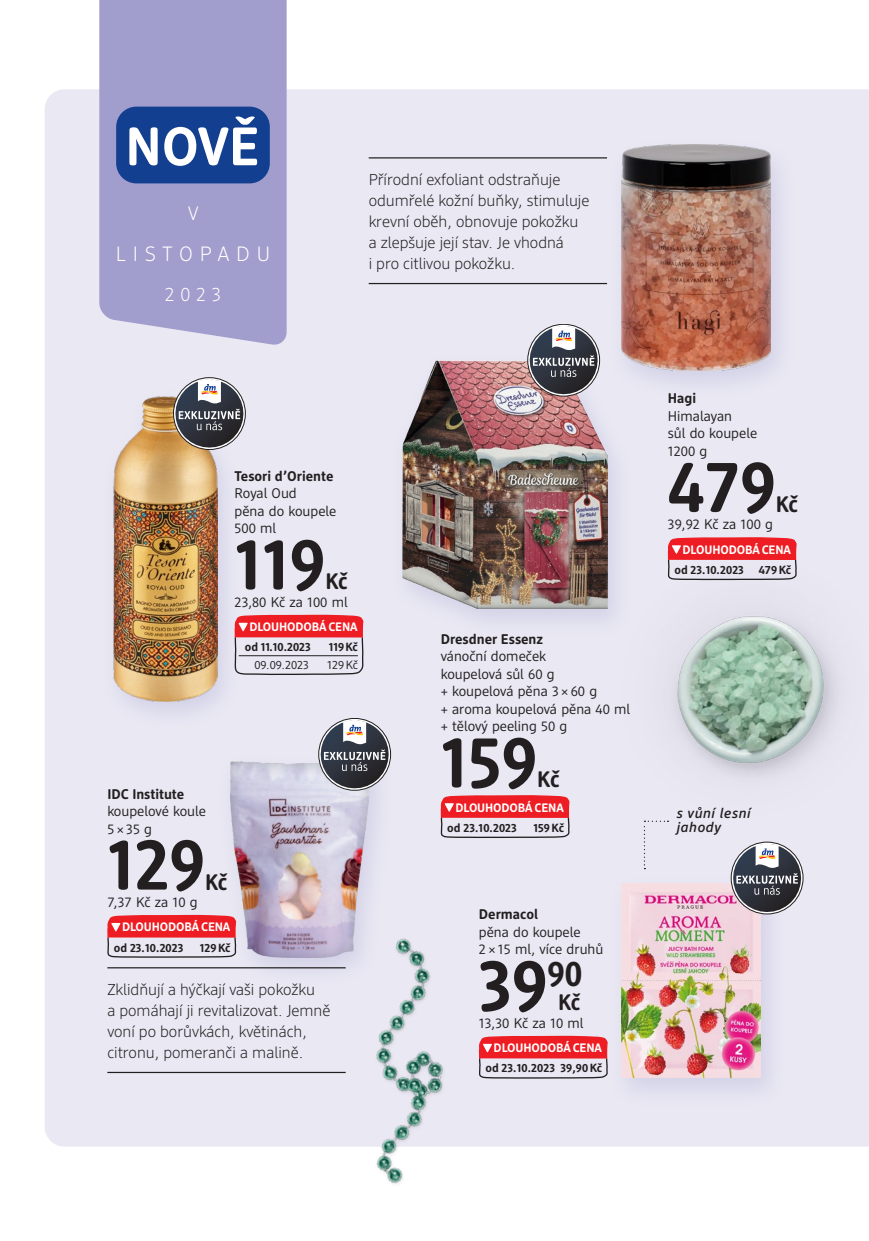
<style>
.page{position:relative;width:869px;height:1241px;background:#fff}
.page>*{position:absolute;margin:0;border:0;box-sizing:border-box;transform-origin:0 0}
.t1{font:700 72.8px "DM Brand";color:#231f20}
.t2{font:700 53.9px "DM Support";color:#fff}
.t3{font:700 22.4px "DM Brand";letter-spacing:-.02em;color:#231f20}
.t4{font:300 20.65px "DM Support";letter-spacing:.335em;color:#fff}
.t5{font:300 19.43px "DM Support";color:#fff}
.t6{font:300 15.75px/21px "DM Support";color:#231f20}
.t7{font:14px/17.5px "DM Support";color:#231f20}
.t8{font:700 14px "DM Support";color:#231f20}
.t9{font:italic 500 14px/14px "DM Support";letter-spacing:.04em;color:#231f20}
.t10{font:700 12.25px "DM Support";letter-spacing:-.01em;color:#fff}
.t11{font:700 11.9px "DM Support";color:#231f20}
.t12{font:11.9px "DM Support";letter-spacing:-.005em;color:#231f20}
</style>
<div class="page">
<div style="left:45px;top:89px;width:823px;height:1057px;background:#e9e8f3"></div>
<img style="left:549px;top:458px;width:319px;height:453px">
<img style="left:346px;top:890px;width:196px;height:294px">
<div style="left:101px;top:388px;width:141px;height:342px;background:#a19dcc;opacity:.3"></div>
<img style="left:114px;top:396px;width:103px;height:305px">
<svg style="left:171px;top:379px;width:76px;height:72px;background:#807c7e"></svg>
<svg style="left:234px;top:614px;width:130px;height:61px;background:#e1979f"></svg>
<div style="left:608px;top:136px;width:188px;height:265px;background:#a19dcc;opacity:.3"></div>
<img style="left:621px;top:145px;width:149px;height:226px">
<hr style="left:368px;top:283px;width:238px;height:1px;background:#231f20">
<hr style="left:368px;top:157px;width:238px;height:1px;background:#231f20">
<svg style="left:666px;top:536px;width:131px;height:44px;background:#e37e86"></svg>
<div style="left:217px;top:753px;width:178px;height:234px;background:#a19dcc;opacity:.3"></div>
<div style="left:228px;top:759px;width:142px;height:200px;background:#231f20;opacity:.25"></div>
<svg style="left:316px;top:719px;width:76px;height:73px;background:#82838b"></svg>
<hr style="left:107px;top:1071px;width:238px;height:1px;background:#231f20">
<hr style="left:107px;top:967px;width:238px;height:1px;background:#231f20">
<svg style="left:106px;top:914px;width:131px;height:44px;background:#e47e86"></svg>
<div style="left:389px;top:352px;width:243px;height:286px;background:#a19dcc;opacity:.3"></div>
<img style="left:402px;top:360px;width:205px;height:248px">
<svg style="left:525px;top:325px;width:76px;height:73px;background:#807e85"></svg>
<svg style="left:439px;top:794px;width:131px;height:44px;background:#e47e86"></svg>
<div style="left:608px;top:874px;width:178px;height:234px;background:#a19dcc;opacity:.3"></div>
<img style="left:621px;top:882px;width:139px;height:195px">
<svg style="left:728px;top:843px;width:76px;height:73px;background:#84828a"></svg>
<svg style="left:643px;top:820px;width:25px;height:49px"></svg>
<svg style="left:478px;top:1034px;width:130px;height:45px;background:#e48088"></svg>
<div style="left:99px;top:0;width:187px;height:346px;background:#a19dcc"></div>
<div style="left:116px;top:107px;width:154px;height:76px;background:#123f90;border-radius:20px"></div>
<h2 class="t2" style="left:125px;top:112px;width:135px">NOVĚ</h2>
<h3 class="t5" style="left:188px;top:201px;width:12px">V</h3>
<h3 class="t4" style="left:116px;top:241px;width:156px">LISTOPADU</h3>
<h3 class="t5" style="left:165px;top:282px;width:58px">2023</h3>
<p class="t6" style="left:368px;top:168px;width:222px">Přírodní exfoliant odstraňuje odumřelé kožní buňky, stimuluje krevní oběh, obnovuje pokožku a zlepšuje její stav. Je vhodná<br>i pro citlivou pokožku.</p>
<p class="t8" style="left:234px;top:467px;width:100px">Tesori d’Oriente</p>
<p class="t7" style="left:234px;top:484px;width:103px">Royal Oud<br>pěna do koupele<br>500 ml</p>
<h1 class="t1" style="left:234px;top:518px;width:92px">119</h1>
<h3 class="t3" style="left:325px;top:567px;width:24px">Kč</h3>
<p class="t7" style="left:234px;top:593px;width:115px">23,80 Kč za 100 ml</p>
<p class="t10" style="left:249px;top:619px;width:110px">DLOUHODOBÁ CENA</p>
<p class="t11" style="left:245px;top:639px;width:67px">od 11.10.2023</p>
<p class="t11" style="left:328px;top:639px;width:31px">119Kč</p>
<p class="t12" style="left:254px;top:657px;width:56px">09.09.2023</p>
<p class="t12" style="left:327px;top:657px;width:32px">129Kč</p>
<p class="t8" style="left:107px;top:784px;width:78px">IDC Institute</p>
<p class="t7" style="left:107px;top:801px;width:100px">koupelové koule<br>5×35 g</p>
<h1 class="t1" style="left:107px;top:818px;width:99px">129</h1>
<h3 class="t3" style="left:205px;top:867px;width:24px">Kč</h3>
<p class="t7" style="left:107px;top:892px;width:92px">7,37 Kč za 10 g</p>
<p class="t10" style="left:122px;top:919px;width:110px">DLOUHODOBÁ CENA</p>
<p class="t11" style="left:114px;top:939px;width:71px">od 23.10.2023</p>
<p class="t11" style="left:200px;top:939px;width:32px">129Kč</p>
<p class="t6" style="left:107px;top:977px;width:224px">Zklidňují a hýčkají vaši pokožku<br>a pomáhají ji revitalizovat. Jemně voní po borůvkách, květinách, citronu, pomeranči a malině.</p>
<p class="t8" style="left:440px;top:630px;width:104px">Dresdner Essenz</p>
<p class="t7" style="left:440px;top:647px;width:191px">vánoční domeček<br>koupelová sůl 60 g<br>+ koupelová pěna 3 × 60 g<br>+ aroma koupelová pěna 40 ml + tělový peeling 50 g</p>
<h1 class="t1" style="left:440px;top:716px;width:98px">159</h1>
<h3 class="t3" style="left:537px;top:765px;width:24px">Kč</h3>
<p class="t10" style="left:455px;top:799px;width:110px">DLOUHODOBÁ CENA</p>
<p class="t11" style="left:447px;top:820px;width:71px">od 23.10.2023</p>
<p class="t11" style="left:533px;top:820px;width:32px">159Kč</p>
<p class="t8" style="left:478px;top:905px;width:61px">Dermacol</p>
<p class="t7" style="left:478px;top:922px;width:126px">pěna do koupele<br>2 × 15 ml, více druhů</p>
<h1 class="t1" style="left:478px;top:939px;width:105px">39<sup>90</sup></h1>
<p class="t7" style="left:478px;top:1013px;width:106px">13,30 Kč za 10 ml</p>
<p class="t10" style="left:493px;top:1040px;width:110px">DLOUHODOBÁ CENA</p>
<p class="t11" style="left:485px;top:1060px;width:118px">od 23.10.2023 39,90Kč</p>
<h3 class="t3" style="left:558px;top:987px;width:24px">Kč</h3>
<p class="t8" style="left:667px;top:389px;width:30px">Hagi</p>
<p class="t7" style="left:667px;top:407px;width:91px">Himalayan<br>sůl do koupele<br>1200 g</p>
<h1 class="t1" style="left:667px;top:440px;width:109px">479</h1>
<h3 class="t3" style="left:775px;top:490px;width:24px">Kč</h3>
<p class="t7" style="left:667px;top:515px;width:107px">39,92 Kč za 100 g</p>
<p class="t10" style="left:682px;top:541px;width:110px">DLOUHODOBÁ CENA</p>
<p class="t11" style="left:674px;top:562px;width:118px">od 23.10.2023 479Kč</p>
<p class="t9" style="left:676px;top:805px;width:75px">s vůní lesní jahody</p>
</div>
